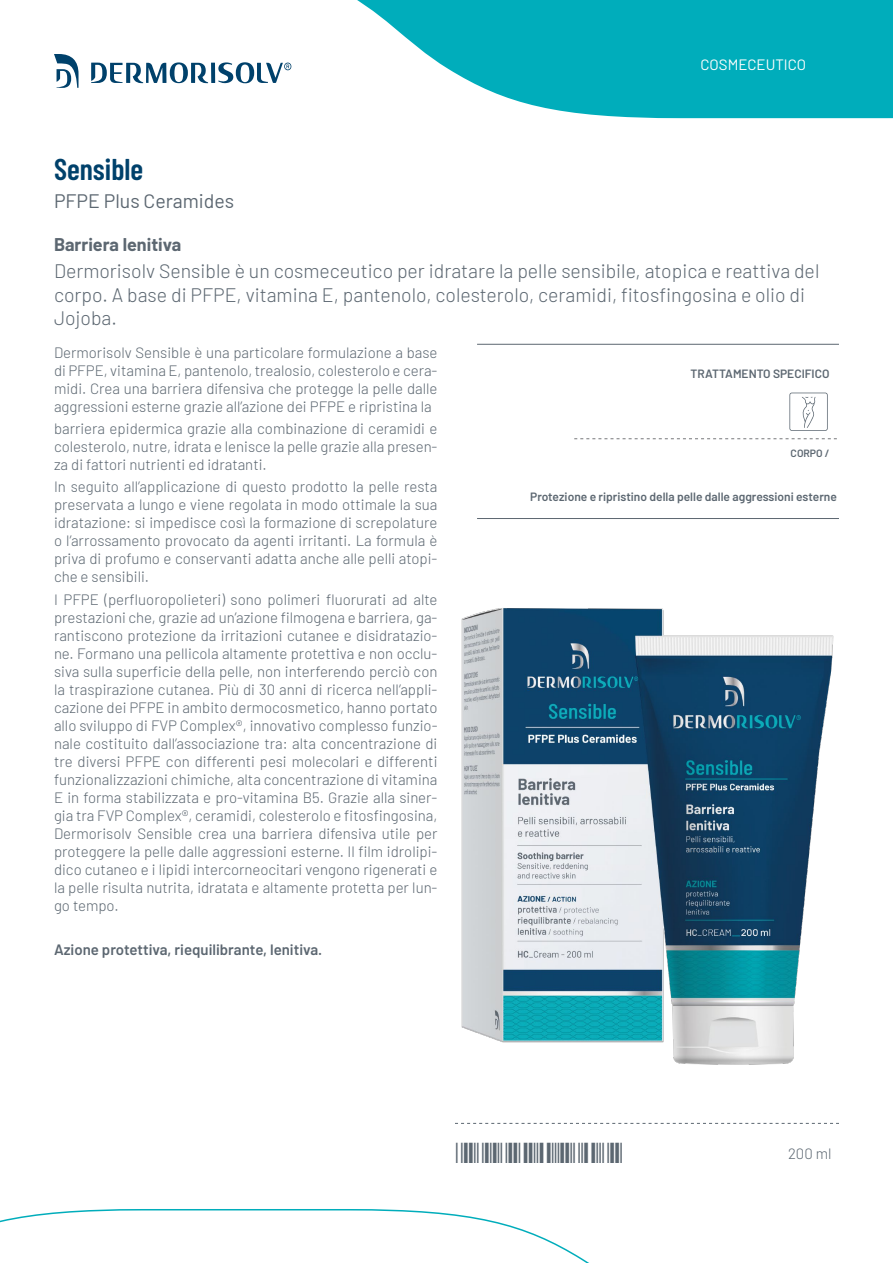
<style>
.page{position:relative;width:893px;height:1263px;background:#fff}
.page>*{position:absolute;margin:0;border:0;box-sizing:border-box;transform-origin:0 0}
.t1{font:600 30px "Barlow Condensed";color:#00416b}
.t2{font:300 19.5px/23.4px "Barlow";color:#5c6771}
.t3{font:19.5px "Barlow";color:#5c6771}
.t4{font:700 18px "Barlow";color:#5c6771}
.t5{font:300 15px/18px "Barlow";color:#5c6771;text-align:justify}
.t6{font:600 15px "Barlow";color:#5c6771}
.t7{font:15px "Barlow";color:#fff}
.t8{font:600 12px "Barlow";color:#5c6771}
.t9{font:600 10.5px "Barlow";color:#5c6771}
</style>
<div class="page">
<svg style="left:177px;top:0;width:716px;height:118px;fill:#00adbb"></svg>
<svg style="left:54px;top:54px;width:25px;height:34px"></svg>
<svg style="left:91px;top:62px;width:200px;height:21px"></svg>
<hr style="left:477px;top:344px;width:362px;height:1px;background:#5c6771">
<hr style="left:477px;top:518px;width:362px;height:1px;background:#5c6771">
<svg style="left:574px;top:438px;width:263px;height:1px"></svg>
<img style="left:461px;top:608px;width:373px;height:457px">
<svg style="left:455px;top:1123px;width:384px;height:1px"></svg>
<svg style="left:0;top:1209px;width:589px;height:54px"></svg>
<svg style="left:789px;top:393px;width:39px;height:38px"></svg>
<p class="t7" style="left:700px;top:54px;width:107px">COSMECEUTICO</p>
<h1 class="t1" style="left:54px;top:148px;width:91px">Sensible</h1>
<h2 class="t3" style="left:54px;top:187px;width:182px">PFPE Plus Ceramides</h2>
<p class="t4" style="left:54px;top:231px;width:129px">Barriera lenitiva</p>
<h2 class="t2" style="left:54px;top:258px;width:767px">Dermorisolv Sensible è un cosmeceutico per idratare la pelle sensibile, atopica e reattiva del corpo. A base di PFPE, vitamina E, pantenolo, colesterolo, ceramidi, fitosfingosina e olio di<br>Jojoba.</h2>
<p class="t5" style="left:54px;top:342px;width:385px">Dermorisolv Sensible è una particolare formulazione a base di PFPE, vitamina E, pantenolo, trealosio, colesterolo e cera&shy;midi. Crea una barriera difensiva che protegge la pelle dalle aggressioni esterne grazie all’azione dei PFPE e ripristina la</p>
<p class="t5" style="left:54px;top:418px;width:385px">barriera epidermica grazie alla combinazione di ceramidi e colesterolo, nutre, idrata e lenisce la pelle grazie alla presen&shy;za di fattori nutrienti ed idratanti.</p>
<p class="t5" style="left:54px;top:477px;width:385px">In seguito all’applicazione di questo prodotto la pelle resta preservata a lungo e viene regolata in modo ottimale la sua idratazione: si impedisce così la formazione di screpolature o l’arrossamento provocato da agenti irritanti. La formula è priva di profumo e conservanti adatta anche alle pelli atopi&shy;che e sensibili.</p>
<p class="t5" style="left:54px;top:589px;width:385px">I PFPE (perfluoropolieteri) sono polimeri fluorurati ad alte prestazioni che, grazie ad un’azione filmogena e barriera, ga&shy;rantiscono protezione da irritazioni cutanee e disidratazio&shy;ne. Formano una pellicola altamente protettiva e non occlu&shy;siva sulla superficie della pelle, non interferendo perciò con la traspirazione cutanea. Più di 30 anni di ricerca nell’appli&shy;cazione dei PFPE in ambito dermocosmetico, hanno portato allo sviluppo di FVP Complex®, innovativo complesso funzio&shy;nale costituito dall’associazione tra: alta concentrazione di tre diversi PFPE con differenti pesi molecolari e differenti funzionalizzazioni chimiche, alta concentrazione di vitamina E in forma stabilizzata e pro-vitamina B5. Grazie alla siner&shy;gia tra FVP Complex®, ceramidi, colesterolo e fitosfingosina, Dermorisolv Sensible crea una barriera difensiva utile per proteggere la pelle dalle aggressioni esterne. Il film idrolipi&shy;dico cutaneo e i lipidi intercorneocitari vengono rigenerati e la pelle risulta nutrita, idratata e altamente protetta per lun&shy;go tempo.</p>
<p class="t6" style="left:54px;top:939px;width:270px">Azione protettiva, riequilibrante, lenitiva.</p>
<p class="t8" style="left:691px;top:365px;width:140px">TRATTAMENTO SPECIFICO</p>
<p class="t9" style="left:791px;top:446px;width:40px">CORPO /</p>
<p class="t8" style="left:530px;top:487px;width:308px">Protezione e ripristino della pelle dalle aggressioni esterne</p>
<p class="t5" style="left:788px;top:1144px;width:45px">200 ml</p>
</div>
